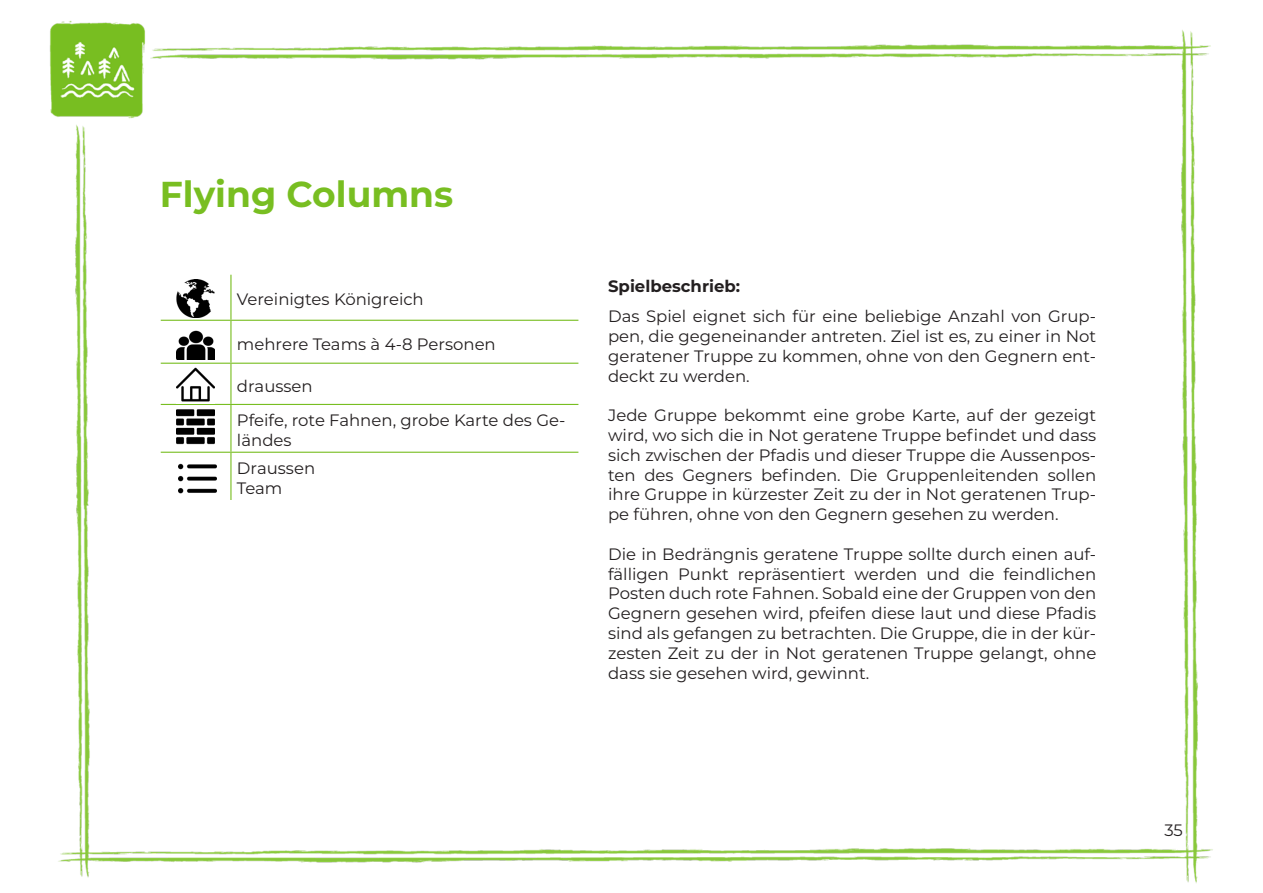
<style>
.page{position:relative;width:1263px;height:893px;background:#fff}
.page>*{position:absolute;margin:0;border:0;box-sizing:border-box;transform-origin:0 0}
.Überschrift{font:700 36px "Montserrat";color:#78be21}
.t1{font:16.5px/19.8px "Montserrat";color:#231f20;text-align:justify}
.t2{font:700 16.5px "Montserrat";color:#231f20}
</style>
<div class="page">
<img style="left:49px;top:21px;width:1164px;height:863px">
<hr style="left:230px;top:275px;width:1px;height:45px;background:#78be21">
<hr style="left:161px;top:320px;width:70px;height:1px;background:#78be21">
<hr style="left:231px;top:320px;width:347px;height:1px;background:#78be21">
<hr style="left:230px;top:321px;width:1px;height:42px;background:#78be21">
<hr style="left:161px;top:363px;width:70px;height:1px;background:#78be21">
<hr style="left:231px;top:363px;width:347px;height:1px;background:#78be21">
<hr style="left:230px;top:364px;width:1px;height:40px;background:#78be21">
<hr style="left:161px;top:404px;width:70px;height:1px;background:#78be21">
<hr style="left:231px;top:404px;width:347px;height:1px;background:#78be21">
<hr style="left:230px;top:405px;width:1px;height:47px;background:#78be21">
<hr style="left:161px;top:452px;width:70px;height:1px;background:#78be21">
<hr style="left:231px;top:452px;width:347px;height:1px;background:#78be21">
<hr style="left:230px;top:453px;width:1px;height:47px;background:#78be21">
<img style="left:177px;top:280px;width:38px;height:38px">
<img style="left:176px;top:328px;width:39px;height:31px">
<img style="left:177px;top:366px;width:38px;height:38px">
<img style="left:176px;top:407px;width:38px;height:38px">
<img style="left:179px;top:459px;width:37px;height:38px">
<p class="Überschrift" style="left:160px;top:169px;width:295px">Flying Columns</p>
<p class="t1" style="left:237px;top:289px;width:188px">Vereinigtes Königreich</p>
<p class="t1" style="left:237px;top:333px;width:260px">mehrere Teams à 4-8 Personen</p>
<p class="t1" style="left:237px;top:375px;width:77px">draussen</p>
<p class="t1" style="left:237px;top:410px;width:330px">Pfeife, rote Fahnen, grobe Karte des Ge&shy;ländes</p>
<p class="t1" style="left:237px;top:458px;width:80px">Draussen</p>
<p class="t1" style="left:237px;top:478px;width:47px">Team</p>
<p class="t2" style="left:608px;top:275px;width:134px">Spielbeschrieb:</p>
<p class="t1" style="left:608px;top:306px;width:490px">Das Spiel eignet sich für eine beliebige Anzahl von Grup&shy;pen, die gegeneinander antreten. Ziel ist es, zu einer in Not geratener Truppe zu kommen, ohne von den Gegnern ent&shy;deckt zu werden.</p>
<p class="t1" style="left:608px;top:405px;width:490px">Jede Gruppe bekommt eine grobe Karte, auf der gezeigt wird, wo sich die in Not geratene Truppe befindet und dass sich zwischen der Pfadis und dieser Truppe die Aussenpos&shy;ten des Gegners befinden. Die Gruppenleitenden sollen ihre Gruppe in kürzester Zeit zu der in Not geratenen Trup&shy;pe führen, ohne von den Gegnern gesehen zu werden.</p>
<p class="t1" style="left:608px;top:543px;width:490px">Die in Bedrängnis geratene Truppe sollte durch einen auf&shy;fälligen Punkt repräsentiert werden und die feindlichen Posten duch rote Fahnen. Sobald eine der Gruppen von den Gegnern gesehen wird, pfeifen diese laut und diese Pfadis sind als gefangen zu betrachten. Die Gruppe, die in der kür&shy;zesten Zeit zu der in Not geratenen Truppe gelangt, ohne dass sie gesehen wird, gewinnt.</p>
<p class="t1" style="left:1164px;top:820px;width:20px">35</p>
</div>
